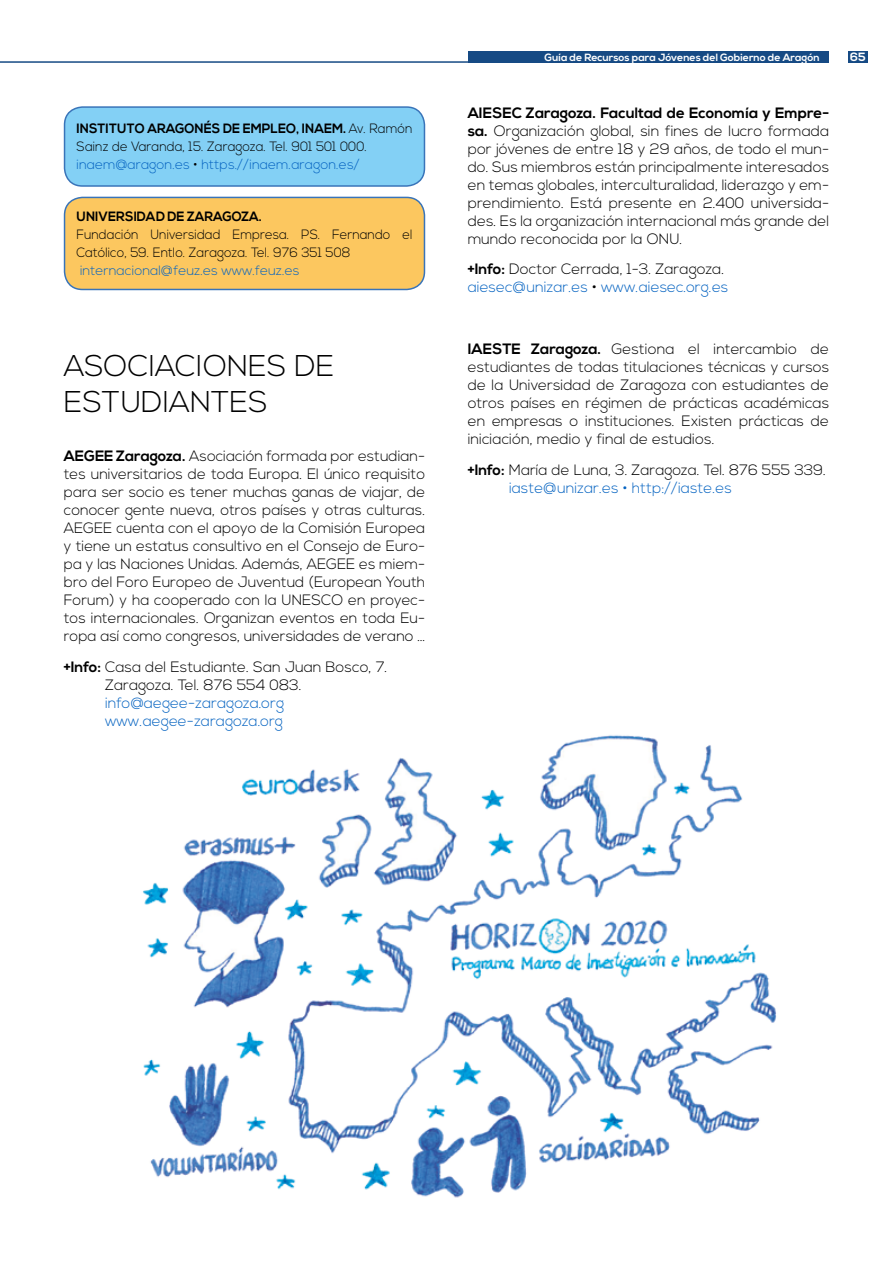
<style>
.page{position:relative;width:893px;height:1263px;background:#fff}
.page>*{position:absolute;margin:0;border:0;box-sizing:border-box;transform-origin:0 0}
.t1{font:300 30px/36px "Nexa";color:#000}
.t2{font:300 15px/18px "Nexa";color:#000;text-align:justify}
.t3{font:300 15px/18px "Nexa";color:#0563c1}
.t4{font:300 13.5px/18px "Nexa";color:#000;scale:.95 1}
.t5{font:300 13.5px "Nexa";color:#0563c1}
.t6{font:700 13.5px "Nexa";color:#000;scale:.95 1}
.t7{font:700 12px "Nexa";color:#fff}
.t8{font:700 10.5px "Nexa";color:#fff}
.s1{font-weight:700}
.s2{color:#0563c1}
.s3{font-weight:700;color:#000}
.s4{color:#000}
</style>
<div class="page">
<hr style="left:0;top:61px;width:500px;height:2px;background:#164a84">
<div style="left:468px;top:51px;width:360px;height:12px;background:#164a84"></div>
<div style="left:848px;top:51px;width:19px;height:12px;background:#164a84"></div>
<img style="left:143px;top:735px;width:634px;height:463px">
<div style="left:65px;top:107px;width:359px;height:79px;background:#83d0f5;border-radius:18px"></div>
<div style="left:64px;top:106px;width:361px;height:81px;border:2px solid #3974b9;border-radius:18px"></div>
<div style="left:65px;top:197px;width:359px;height:92px;background:#fcc75f;border-radius:18px"></div>
<div style="left:64px;top:197px;width:361px;height:93px;border:2px solid #3974b9;border-radius:18px"></div>
<p class="t4" style="left:77px;top:120px;width:355px"><span class="s1">INSTITUTO ARAGONÉS DE EMPLEO, INAEM.</span> Av. Ramón<br>Sainz de Varanda, 15. Zaragoza. Tel. 901 501 000. <span class="s2">inaem@aragon.es</span> • <span class="s2">https.//inaem.aragon.es/</span></p>
<p class="t6" style="left:77px;top:209px;width:197px">UNIVERSIDAD DE ZARAGOZA.</p>
<p class="t4" style="left:77px;top:226px;width:355px">Fundación Universidad Empresa. PS. Fernando el<br>Católico, 59. Entlo. Zaragoza. Tel. 976 351 508</p>
<p class="t5" style="left:80px;top:263px;width:221px">internacional@feuz.es www.feuz.es</p>
<h1 class="t1" style="left:64px;top:349px;width:272px">ASOCIACIONES DE<br>ESTUDIANTES</h1>
<p class="t2" style="left:64px;top:448px;width:363px"><span class="s1">AEGEE Zaragoza.</span> Asociación formada por estudian&shy;tes universitarios de toda Europa. El único requisito para ser socio es tener muchas ganas de viajar, de conocer gente nueva, otros países y otras culturas.<br>AEGEE cuenta con el apoyo de la Comisión Europea y tiene un estatus consultivo en el Consejo de Euro&shy;pa y las Naciones Unidas. Además, AEGEE es miem&shy;bro del Foro Europeo de Juventud (European Youth Forum) y ha cooperado con la UNESCO en proyec&shy;tos internacionales. Organizan eventos en toda Eu&shy;ropa así como congresos, universidades de verano …</p>
<p class="t2" style="left:105px;top:658px;width:284px;text-indent:-41px"><span class="s1">+Info:</span> Casa del Estudiante. San Juan Bosco, 7.<br>Zaragoza. Tel. 876 554 083.</p>
<p class="t3" style="left:105px;top:694px;width:181px">info@aegee-zaragoza.org www.aegee-zaragoza.org</p>
<p class="t8" style="left:545px;top:51px;width:277px">Guía de Recursos para Jóvenes del Gobierno de Aragón</p>
<p class="t7" style="left:850px;top:50px;width:17px">65</p>
<p class="t2" style="left:468px;top:104px;width:363px"><span class="s1">AIESEC Zaragoza. Facultad de Economía y Empre&shy;sa.</span> Organización global, sin fines de lucro formada por jóvenes de entre 18 y 29 años, de todo el mun&shy;do. Sus miembros están principalmente interesados en temas globales, interculturalidad, liderazgo y em&shy;prendimiento. Está presente en 2.400 universida&shy;des. Es la organización internacional más grande del mundo reconocida por la ONU.</p>
<p class="t3" style="left:468px;top:261px;width:262px"><span class="s3">+Info:</span> <span class="s4">Doctor Cerrada, 1-3. Zaragoza. </span>aiesec@unizar.es <span class="s4">•</span> www.aiesec.org.es</p>
<p class="t2" style="left:468px;top:340px;width:363px"><span class="s1">IAESTE Zaragoza.</span> Gestiona el intercambio de estudiantes de todas titulaciones técnicas y cursos de la Universidad de Zaragoza con estudiantes de otros países en régimen de prácticas académicas en empresas o instituciones. Existen prácticas de iniciación, medio y final de estudios.</p>
<p class="t2" style="left:509px;top:461px;width:318px;text-indent:-41px"><span class="s1">+Info:</span> María de Luna, 3. Zaragoza. Tel. 876 555 339. <span class="s2">iaste@unizar.es • http://iaste.es</span></p>
</div>
